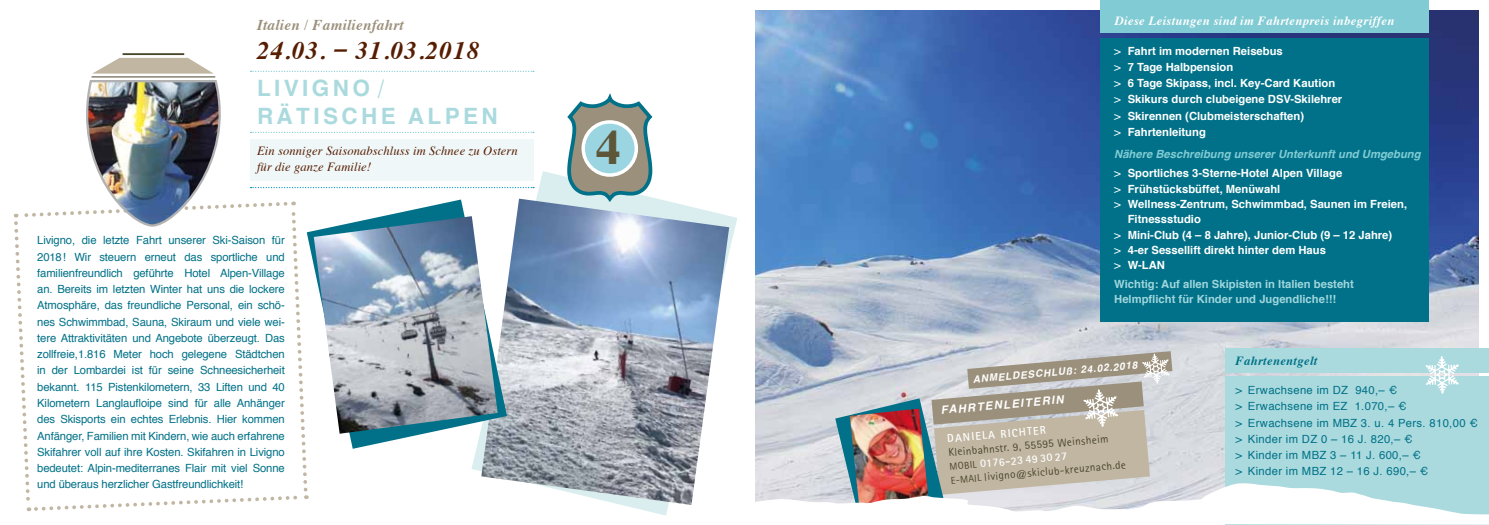
<style>
.page{position:relative;width:1489px;height:525px;background:#fff}
.page>*{position:absolute;margin:0;border:0;box-sizing:border-box;transform-origin:0 0}
.t1{font:700 49.75px "Times";color:#5e5638}
.t2{font:italic 700 25px "Times";letter-spacing:.05em;color:#571d00}
.t3{font:700 22.5px/27.5px "Helvetica";letter-spacing:.15em;color:#aadade}
.t4{font:italic 700 15px "Times";letter-spacing:.02em;color:#9b907b}
.t5{font:italic 12.5px/16.2px "Times";letter-spacing:.01em;color:#571d00}
.t6{font:italic 700 12.5px "Times";letter-spacing:.03em;color:#fff}
.t7{font:italic 700 12.5px "Times";letter-spacing:.03em;color:#007188}
.t8{font:11.25px/16.2px "Helvetica";letter-spacing:.03em;color:#007188;text-align:justify}
.t9{font:700 11.25px/16.2px "Helvetica";color:#fff}
.t10{font:italic 700 11.25px/18.8px "Helvetica";color:#81cbd4}
.t11{font:11.25px/13.8px "Rotis Sans Serif";color:#4a462a}
.t12{font:700 11.25px/15px "Helvetica";color:#a0d6dd}
.t13{font:italic 700 11.25px "Helvetica";color:#fff}
.t14{font:700 11.25px "Rotis Sans Serif";color:#fff}
.t15{font:italic 700 10px "Helvetica";color:#fff}
.s1{font-weight:400;font-style:normal}
.s2{font-weight:300}
.s3{font-weight:400}
.s4{font-weight:400;font-style:normal;color:#fff}
.s5{font-style:normal;color:#fff}
.s6{font-size:10px}
.s7{font-weight:700;color:#fff}
</style>
<div class="page">
<svg style="left:534px;top:171px;width:203px;height:343px"></svg>
<img style="left:755px;top:11px;width:723px;height:472px">
<div style="left:1100px;top:38px;width:328px;height:283px;background:#007188"></div>
<div style="left:1100px;top:0;width:328px;height:33px;background:#81cbd4"></div>
<div style="left:1225px;top:376px;width:263px;height:148px;background:#aadade"></div>
<div style="left:1225px;top:348px;width:263px;height:25px;background:#aadade"></div>
<svg style="left:1425px;top:356px;width:33px;height:37px"></svg>
<hr style="left:123px;top:53px;width:61px;height:2px;background:#4a462a">
<svg style="left:13px;top:58px;width:521px;height:454px"></svg>
<svg style="left:835px;top:351px;width:337px;height:132px;background:#bbb8b0"></svg>
<img style="left:849px;top:408px;width:79px;height:75px">
<svg style="left:657px;top:483px;width:831px;height:41px"></svg>
<img style="left:481px;top:198px;width:248px;height:306px">
<svg style="left:564px;top:93px;width:91px;height:112px"></svg>
<div style="left:583px;top:122px;width:53px;height:53px;background:#9bd5e2;border-radius:50%"></div>
<div style="left:581px;top:120px;width:57px;height:57px;border:3px solid #fff;border-radius:50%"></div>
<svg style="left:307px;top:199px;width:200px;height:249px"></svg>
<img style="left:314px;top:216px;width:183px;height:217px">
<h3 class="t4" style="left:257px;top:11px;width:148px">Italien <span class="s1">/</span> Familienfahrt</h3>
<h2 class="t2" style="left:257px;top:27px;width:224px">24.03. – 31.03.2018</h2>
<h3 class="t3" style="left:257px;top:75px;width:242px">LIVIGNO <span class="s2">/<br></span>RÄTISCHE ALPEN</h3>
<p class="t5" style="left:257px;top:142px;width:262px">Ein sonniger Saisonabschluss im Schnee zu Ostern für die ganze Familie!</p>
<p class="t8" style="left:37px;top:232px;width:249px">Livigno, die letzte Fahrt unserer Ski-Saison für 2018! Wir steuern erneut das sportliche und familienfreundlich geführte Hotel Alpen-Village an. Bereits im letzten Winter hat uns die lockere Atmosphäre, das freundliche Personal, ein schö&shy;nes Schwimmbad, Sauna, Skiraum und viele wei&shy;tere Attraktivitäten und Angebote überzeugt. Das zollfreie,1.816 Meter hoch gelegene Städtchen in der Lombardei ist für seine Schneesicherheit bekannt. 115 Pistenkilometern, 33 Liften und 40<br>Kilometern Langlaufloipe sind für alle Anhänger des Skisports ein echtes Erlebnis. Hier kommen Anfänger, Familien mit Kindern, wie auch erfahrene Skifahrer voll auf ihre Kosten. Skifahren in Livigno bedeutet: Alpin-mediterranes Flair mit viel Sonne und überaus herzlicher Gastfreundlichkeit!</p>
<h1 class="t1" style="left:596px;top:100px;width:26px">4</h1>
<p class="t6" style="left:1114px;top:9px;width:281px">Diese Leistungen sind im Fahrtenpreis inbegriffen</p>
<p class="t9" style="left:1114px;top:43px;width:229px"><span class="s3">&gt;</span> Fahrt im modernen Reisebus<br><span class="s3">&gt;</span> 7 Tage Halbpension<br><span class="s3">&gt;</span> 6 Tage Skipass, incl. Key-Card Kaution <span class="s3">&gt;</span> Skikurs durch clubeigene DSV-Skilehrer <span class="s3">&gt;</span> Skirennen (Clubmeisterschaften)<br><span class="s3">&gt;</span> Fahrtenleitung</p>
<p class="t10" style="left:1114px;top:145px;width:308px">Nähere Beschreibung unserer Unterkunft und Umgebung <span class="s4">&gt;</span> <span class="s5">Sportliches 3-Sterne-Hotel Alpen Village</span></p>
<p class="t9" style="left:1114px;top:180px;width:168px"><span class="s3">&gt;</span> Frühstücksbüffet, Menüwahl</p>
<p class="t9" style="left:1114px;top:196px;width:294px"><span class="s3">&gt;</span> Wellness-Zentrum, Schwimmbad, Saunen im Freien,</p>
<p class="t9" style="left:1127px;top:211px;width:75px">Fitnessstudio</p>
<p class="t9" style="left:1114px;top:226px;width:279px"><span class="s3">&gt;</span> Mini-Club (4 – 8 Jahre), Junior-Club (9 – 12 Jahre)</p>
<p class="t9" style="left:1114px;top:242px;width:213px"><span class="s3">&gt;</span> 4-er Sessellift direkt hinter dem Haus</p>
<p class="t9" style="left:1114px;top:257px;width:52px"><span class="s3">&gt;</span> W-LAN</p>
<p class="t12" style="left:1114px;top:276px;width:241px">Wichtig: Auf allen Skipisten in Italien besteht<br>Helmpflicht für Kinder und Jugendliche!!!</p>
<p class="t15" style="left:972px;top:371px;width:167px;rotate:-5deg">ANMELDESCHLUß: 24.02.2018</p>
<p class="t7" style="left:1235px;top:349px;width:83px">Fahrtenentgelt</p>
<p class="t8" style="left:1235px;top:382px;width:244px;text-align:left">&gt; Erwachsene im DZ 940,– €<br>&gt; Erwachsene im EZ 1.070,– €<br>&gt; Erwachsene im MBZ 3. u. 4 Pers. 810,00 € &gt; Kinder im DZ 0 – 16 J. 820,– €<br>&gt; Kinder im MBZ 3 – 11 J. 600,– €<br>&gt; Kinder im MBZ 12 – 16 J. 690,– €</p>
<p class="t13" style="left:940px;top:400px;width:125px;rotate:-5deg">FAHRTENLEITERIN</p>
<p class="t14" style="left:946px;top:431px;width:101px;rotate:-5deg">DANIELA RICHTER</p>
<p class="t11" style="left:947px;top:445px;width:177px;rotate:-5deg">Kleinbahnstr. 9, 55595 Weinsheim<br><span class="s6">MOBIL</span> <span class="s7">0176-23 49 30 27<br></span><span class="s6">E-MAIL</span> livigno@skiclub-kreuznach.de</p>
</div>
